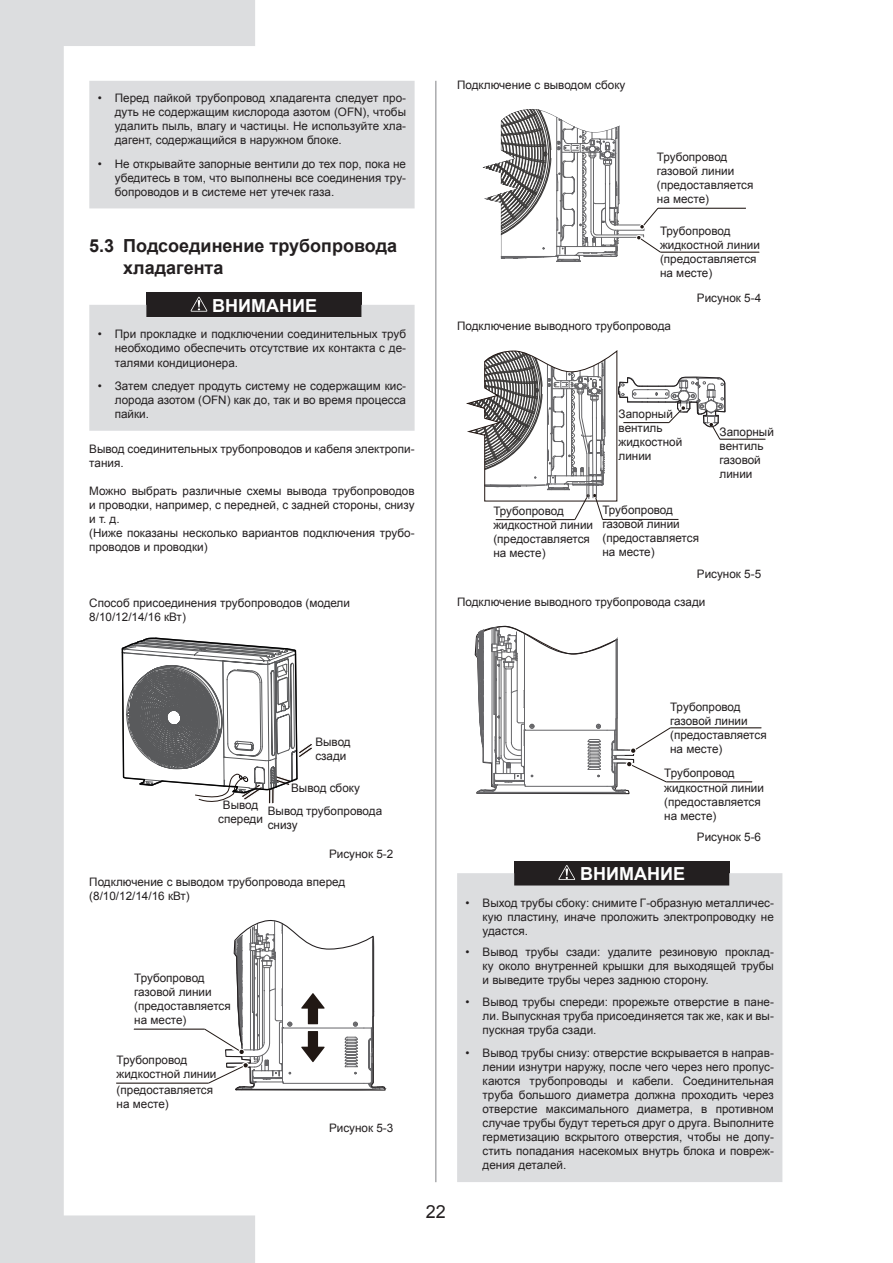
<style>
.page{position:relative;width:893px;height:1263px;background:#fff}
.page>*{position:absolute;margin:0;border:0;box-sizing:border-box;transform-origin:0 0}
.t1{font:700 18px/21.6px "Arial";color:#231f20}
.t2{font:700 18px "Arial";color:#fff}
.t3{font:18px "Arial";color:#231f20}
.t4{font:11.7px/14.1px "Arial";color:#231f20}
</style>
<div class="page">
<svg style="left:0;top:0;width:255px;height:1263px"></svg>
<hr style="left:436px;top:81px;width:1px;height:1101px;background:#808285">
<div style="left:89px;top:81px;width:326px;height:127px;background:#dcdddf"></div>
<div style="left:146px;top:292px;width:215px;height:25px;background:#231f20"></div>
<svg style="left:89px;top:297px;width:326px;height:134px;background:#cacbcd"></svg>
<svg style="left:122px;top:638px;width:190px;height:166px"></svg>
<svg style="left:154px;top:1026px;width:43px;height:6px"></svg>
<hr style="left:134px;top:1029px;width:71px;height:1px;background:#211814">
<svg style="left:153px;top:1080px;width:44px;height:6px"></svg>
<hr style="left:116px;top:1083px;width:93px;height:1px;background:#211814">
<svg style="left:197px;top:917px;width:190px;height:183px"></svg>
<svg style="left:668px;top:207px;width:31px;height:1px"></svg>
<hr style="left:658px;top:208px;width:88px;height:1px;background:#211814">
<svg style="left:668px;top:251px;width:38px;height:1px"></svg>
<hr style="left:660px;top:252px;width:99px;height:1px;background:#211814">
<svg style="left:483px;top:109px;width:185px;height:153px"></svg>
<svg style="left:728px;top:438px;width:37px;height:1px"></svg>
<hr style="left:720px;top:439px;width:45px;height:1px;background:#211814">
<svg style="left:466px;top:350px;width:262px;height:171px"></svg>
<svg style="left:678px;top:728px;width:43px;height:1px"></svg>
<hr style="left:670px;top:727px;width:91px;height:1px;background:#211814">
<svg style="left:678px;top:782px;width:44px;height:1px"></svg>
<hr style="left:666px;top:781px;width:86px;height:1px;background:#211814">
<svg style="left:474px;top:625px;width:204px;height:170px"></svg>
<div style="left:514px;top:861px;width:215px;height:24px;background:#231f20"></div>
<div style="left:457px;top:873px;width:325px;height:309px;background:#dcdddf"></div>
<svg style="left:558px;top:865px;width:17px;height:15px"></svg>
<p class="t4" style="left:115px;top:91px;width:293px;text-align:justify;text-indent:-17px">• Перед пайкой трубопровод хладагента следует про&shy;дуть не содержащим кислорода азотом (OFN), чтобы удалить пыль, влагу и частицы. Не используйте хла&shy;дагент, содержащийся в наружном блоке.</p>
<p class="t4" style="left:115px;top:157px;width:293px;text-align:justify;text-indent:-17px">• Не открывайте запорные вентили до тех пор, пока не убедитесь в том, что выполнены все соединения тру&shy;бопроводов и в системе нет утечек газа.</p>
<h1 class="t1" style="left:123px;top:236px;width:275px;text-indent:-34px">5.3 Подсоединение трубопровода хладагента</h1>
<h1 class="t2" style="left:212px;top:293px;width:106px">ВНИМАНИЕ</h1>
<p class="t4" style="left:115px;top:327px;width:293px;text-align:justify;text-indent:-17px">• При прокладке и подключении соединительных труб необходимо обеспечить отсутствие их контакта с де&shy;талями кондиционера.</p>
<p class="t4" style="left:115px;top:379px;width:293px;text-align:justify;text-indent:-17px">• Затем следует продуть систему не содержащим кис&shy;лорода азотом (OFN) как до, так и во время процесса пайки.</p>
<p class="t4" style="left:89px;top:442px;width:327px">Вывод соединительных трубопроводов и кабеля электропи&shy;тания.</p>
<p class="t4" style="left:89px;top:484px;width:327px">Можно выбрать различные схемы вывода трубопроводов и проводки, например, с передней, с задней стороны, снизу и т. д.<br>(Ниже показаны несколько вариантов подключения трубо&shy;проводов и проводки)</p>
<p class="t4" style="left:89px;top:596px;width:262px">Способ присоединения трубопроводов (модели<br>8/10/12/14/16 кВт)</p>
<p class="t4" style="left:457px;top:78px;width:170px">Подключение с выводом сбоку</p>
<p class="t4" style="left:657px;top:150px;width:98px">Трубопровод газовой линии (предоставляется на месте)</p>
<p class="t4" style="left:660px;top:224px;width:101px">Трубопровод жидкостной линии (предоставляется на месте)</p>
<p class="t4" style="left:697px;top:291px;width:66px">Рисунок 5-4</p>
<p class="t4" style="left:457px;top:319px;width:215px">Подключение выводного трубопровода</p>
<p class="t4" style="left:619px;top:407px;width:65px">Запорный вентиль жидкостной линии</p>
<p class="t4" style="left:493px;top:504px;width:101px">Трубопровод жидкостной линии (предоставляется на месте)</p>
<p class="t4" style="left:602px;top:503px;width:98px">Трубопровод газовой линии (предоставляется на месте)</p>
<p class="t4" style="left:720px;top:424px;width:56px">Запорный вентиль газовой линии</p>
<p class="t4" style="left:697px;top:567px;width:66px">Рисунок 5-5</p>
<p class="t4" style="left:457px;top:595px;width:250px">Подключение выводного трубопровода сзади</p>
<p class="t4" style="left:315px;top:735px;width:37px">Вывод сзади</p>
<p class="t4" style="left:268px;top:776px;width:116px;line-height:23.2px;text-align:center">Вывод сбоку<br>Вывод трубопровода</p>
<p class="t4" style="left:268px;top:818px;width:31px">снизу</p>
<p class="t4" style="left:218px;top:798px;width:46px;text-align:center">Вывод спереди</p>
<p class="t4" style="left:329px;top:847px;width:66px">Рисунок 5-2</p>
<p class="t4" style="left:89px;top:875px;width:257px">Подключение с выводом трубопровода вперед (8/10/12/14/16 кВт)</p>
<p class="t4" style="left:134px;top:971px;width:98px">Трубопровод газовой линии (предоставляется на месте)</p>
<p class="t4" style="left:117px;top:1053px;width:101px">Трубопровод жидкостной линии</p>
<p class="t4" style="left:117px;top:1083px;width:98px">(предоставляется на месте)</p>
<p class="t4" style="left:329px;top:1121px;width:66px">Рисунок 5-3</p>
<h1 class="t3" style="left:426px;top:1199px;width:22px">22</h1>
<p class="t4" style="left:670px;top:700px;width:98px">Трубопровод газовой линии (предоставляется на месте)</p>
<p class="t4" style="left:664px;top:766px;width:101px">Трубопровод жидкостной линии (предоставляется на месте)</p>
<p class="t4" style="left:697px;top:830px;width:66px">Рисунок 5-6</p>
<h1 class="t2" style="left:580px;top:862px;width:106px">ВНИМАНИЕ</h1>
<p class="t4" style="left:483px;top:896px;width:293px;text-align:justify;text-indent:-17px">• Выход трубы сбоку: снимите Г-образную металличес&shy;кую пластину, иначе проложить электропроводку не удастся.</p>
<p class="t4" style="left:483px;top:945px;width:293px;text-align:justify;text-indent:-17px">• Вывод трубы сзади: удалите резиновую проклад&shy;ку около внутренней крышки для выходящей трубы и выведите трубы через заднюю сторону.</p>
<p class="t4" style="left:483px;top:994px;width:293px;text-align:justify;text-indent:-17px">• Вывод трубы спереди: прорежьте отверстие в пане&shy;ли. Выпускная труба присоединяется так же, как и вы&shy;пускная труба сзади.</p>
<p class="t4" style="left:483px;top:1046px;width:293px;text-align:justify;text-indent:-17px">• Вывод трубы снизу: отверстие вскрывается в направ&shy;лении изнутри наружу, после чего через него пропус&shy;каются трубопроводы и кабели. Соединительная труба большого диаметра должна проходить через отверстие максимального диаметра, в противном случае трубы будут тереться друг о друга. Выполните герметизацию вскрытого отверстия, чтобы не допу&shy;стить попадания насекомых внутрь блока и повреж&shy;дения деталей.</p>
</div>
